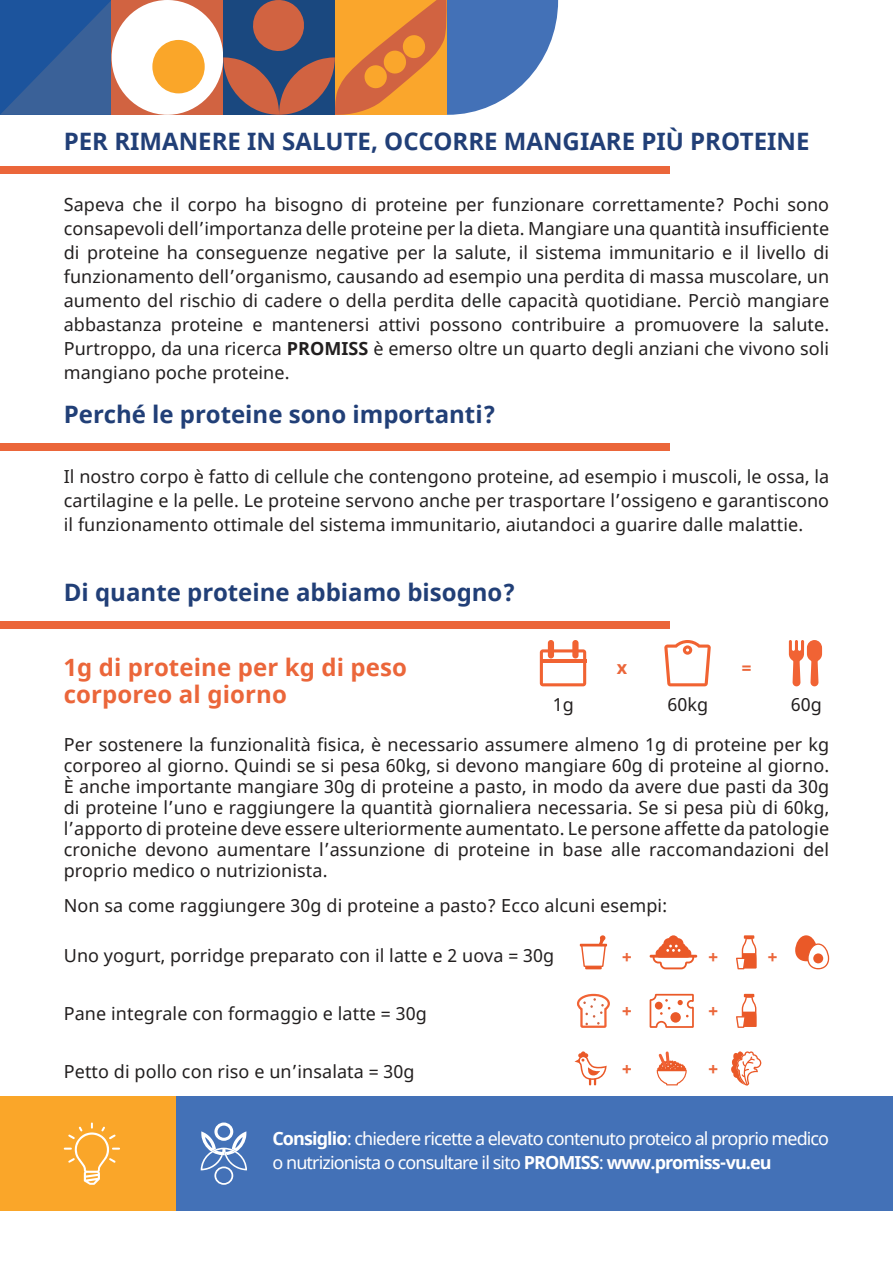
<style>
.page{position:relative;width:893px;height:1263px;background:#fff}
.page>*{position:absolute;margin:0;border:0;box-sizing:border-box;transform-origin:0 0}
.t1{font:700 24px "Noto Sans";color:#213f77}
.t2{font:700 24px/27px "Noto Sans";letter-spacing:.005em;color:#eb663a}
.t3{font:18px/24px "Noto Sans";letter-spacing:.005em;color:#221f1f;text-align:justify}
.t4{font:18px/24px "Noto Sans";letter-spacing:-.05em;color:#fff}
.t5{font:700 18px "Noto Sans";color:#eb663a}
.s1{font-weight:700}
</style>
<div class="page">
<div style="left:175px;top:1096px;width:718px;height:115px;background:#4371b7"></div>
<svg style="left:540px;top:640px;width:46px;height:46px"></svg>
<hr style="left:540px;top:660px;width:46px;height:3px;background:#f16332">
<svg style="left:664px;top:640px;width:47px;height:46px"></svg>
<svg style="left:789px;top:640px;width:33px;height:46px"></svg>
<svg style="left:581px;top:935px;width:25px;height:34px"></svg>
<hr style="left:580px;top:944px;width:27px;height:2px;background:#ea5928">
<svg style="left:653px;top:935px;width:41px;height:34px"></svg>
<hr style="left:650px;top:955px;width:47px;height:3px;background:#ea5928">
<svg style="left:744px;top:935px;width:10px;height:4px"></svg>
<svg style="left:736px;top:938px;width:20px;height:31px"></svg>
<svg style="left:736px;top:994px;width:20px;height:34px"></svg>
<svg style="left:795px;top:935px;width:34px;height:34px"></svg>
<div style="left:813px;top:953px;width:10px;height:10px;background:#ea5928;border-radius:50%"></div>
<svg style="left:650px;top:994px;width:44px;height:34px"></svg>
<div style="left:0;top:1096px;width:175px;height:115px;background:#faa629"></div>
<svg style="left:64px;top:1122px;width:56px;height:63px"></svg>
<svg style="left:731px;top:1051px;width:30px;height:34px"></svg>
<svg style="left:656px;top:1051px;width:31px;height:34px"></svg>
<svg style="left:574px;top:993px;width:36px;height:93px"></svg>
<svg style="left:201px;top:1122px;width:46px;height:63px"></svg>
<svg style="left:0;top:0;width:558px;height:115px"></svg>
<div style="left:0;top:167px;width:670px;height:7px;background:#eb663a"></div>
<div style="left:0;top:444px;width:670px;height:7px;background:#eb663a"></div>
<div style="left:0;top:622px;width:670px;height:7px;background:#eb663a"></div>
<h1 class="t1" style="left:64px;top:132px;width:747px">PER RIMANERE IN SALUTE, OCCORRE MANGIARE PIÙ PROTEINE</h1>
<p class="t3" style="left:64px;top:194px;width:767px">Sapeva che il corpo ha bisogno di proteine per funzionare correttamente? Pochi sono consapevoli dell’importanza delle proteine per la dieta. Mangiare una quantità insufficiente di proteine ha conseguenze negative per la salute, il sistema immunitario e il livello di funzionamento dell’organismo, causando ad esempio una perdita di massa muscolare, un aumento del rischio di cadere o della perdita delle capacità quotidiane. Perciò mangiare abbastanza proteine e mantenersi attivi possono contribuire a promuovere la salute.<br>Purtroppo, da una ricerca <span class="s1">PROMISS</span> è emerso oltre un quarto degli anziani che vivono soli mangiano poche proteine.</p>
<h1 class="t1" style="left:64px;top:404px;width:433px">Perché le proteine sono importanti?</h1>
<p class="t3" style="left:64px;top:465px;width:767px">Il nostro corpo è fatto di cellule che contengono proteine, ad esempio i muscoli, le ossa, la cartilagine e la pelle. Le proteine servono anche per trasportare l’ossigeno e garantiscono il funzionamento ottimale del sistema immunitario, aiutandoci a guarire dalle malattie.</p>
<h1 class="t1" style="left:64px;top:582px;width:453px">Di quante proteine abbiamo bisogno?</h1>
<h1 class="t2" style="left:64px;top:656px;width:345px">1g di proteine per kg di peso corporeo al giorno</h1>
<p class="t5" style="left:617px;top:660px;width:12px">x</p>
<p class="t5" style="left:741px;top:660px;width:12px">=</p>
<p class="t3" style="left:553px;top:693px;width:23px">1g</p>
<p class="t3" style="left:667px;top:693px;width:42px">60kg</p>
<p class="t3" style="left:791px;top:694px;width:33px">60g</p>
<p class="t3" style="left:64px;top:734px;width:767px;line-height:21px">Per sostenere la funzionalità fisica, è necessario assumere almeno 1g di proteine per kg corporeo al giorno. Quindi se si pesa 60kg, si devono mangiare 60g di proteine al giorno.<br>È anche importante mangiare 30g di proteine a pasto, in modo da avere due pasti da 30g di proteine l’uno e raggiungere la quantità giornaliera necessaria. Se si pesa più di 60kg, l’apporto di proteine deve essere ulteriormente aumentato. Le persone affette da patologie croniche devono aumentare l’assunzione di proteine in base alle raccomandazioni del proprio medico o nutrizionista.</p>
<p class="t3" style="left:64px;top:894px;width:605px">Non sa come raggiungere 30g di proteine a pasto? Ecco alcuni esempi:</p>
<p class="t3" style="left:64px;top:944px;width:492px">Uno yogurt, porridge preparato con il latte e 2 uova = 30g</p>
<p class="t5" style="left:708px;top:949px;width:12px">+</p>
<p class="t5" style="left:767px;top:949px;width:12px">+</p>
<p class="t5" style="left:622px;top:949px;width:12px">+</p>
<p class="t3" style="left:64px;top:1003px;width:364px">Pane integrale con formaggio e latte = 30g</p>
<p class="t3" style="left:64px;top:1061px;width:352px">Petto di pollo con riso e un’insalata = 30g</p>
<p class="t5" style="left:622px;top:1004px;width:12px">+</p>
<p class="t5" style="left:708px;top:1004px;width:12px">+</p>
<p class="t5" style="left:622px;top:1061px;width:12px">+</p>
<p class="t5" style="left:708px;top:1061px;width:12px">+</p>
<p class="t4" style="left:272px;top:1127px;width:558px"><span class="s1">Consiglio</span>: chiedere ricette a elevato contenuto proteico al proprio medico o nutrizionista o consultare il sito <span class="s1">PROMISS</span>: <span class="s1">www.promiss-vu.eu</span></p>
</div>
